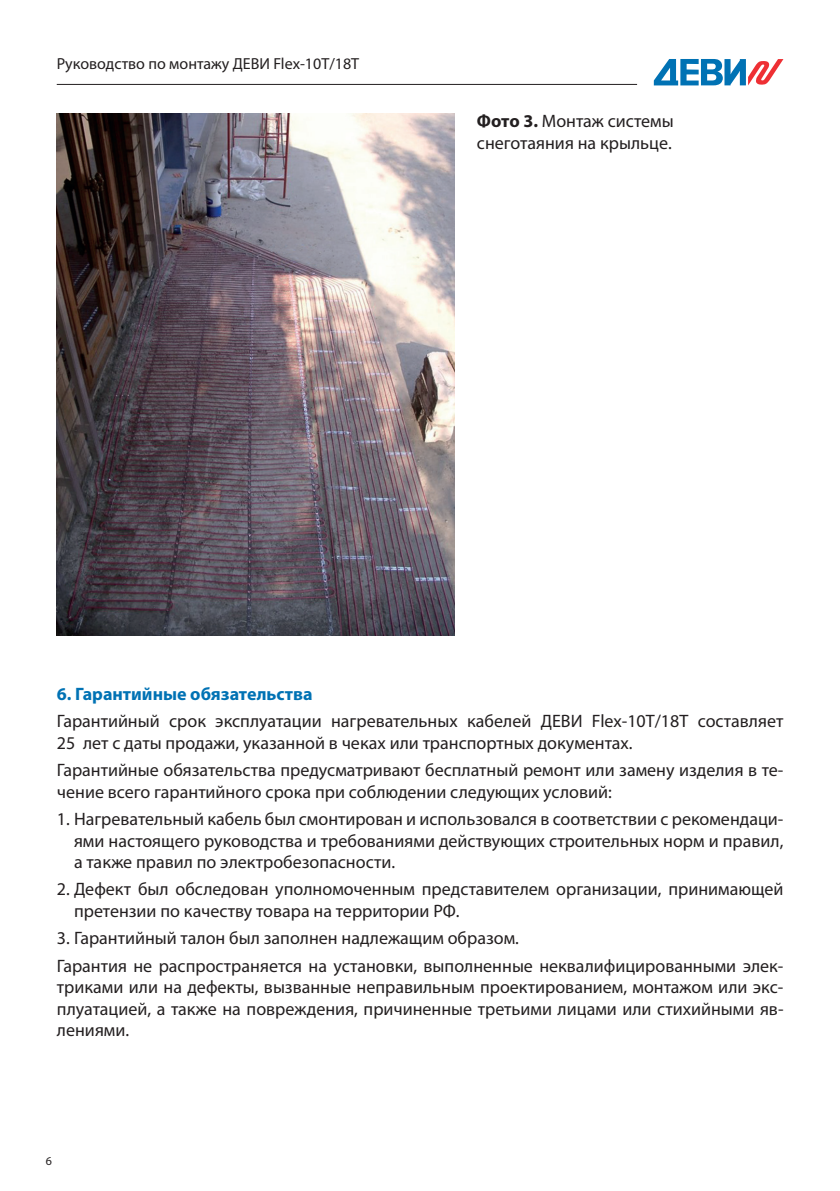
<style>
.page{position:relative;width:840px;height:1191px;background:#fff}
.page>*{position:absolute;margin:0;border:0;box-sizing:border-box;transform-origin:0 0}
.t1{font:18px/21.6px "Myriad Pro";color:#231f20}
.t2{font:700 18px "Myriad Pro";color:#0072b4}
.t3{font:16px "Myriad Pro";color:#231f20}
.t4{font:12px "Myriad Pro";color:#231f20}
.s1{font-weight:700}
</style>
<div class="page">
<hr style="left:57px;top:84px;width:579px;height:1px;background:#231f20">
<svg style="left:653px;top:59px;width:130px;height:26px"></svg>
<img style="left:57px;top:113px;width:397px;height:522px">
<p class="t3" style="left:57px;top:54px;width:304px">Руководство по монтажу ДЕВИ Flex-10T/18T</p>
<p class="t1" style="left:476px;top:110px;width:198px"><span class="s1">Фото 3.</span> Монтаж системы снеготаяния на крыльце.</p>
<p class="t2" style="left:57px;top:682px;width:257px">6. Гарантийные обязательства</p>
<p class="t1" style="left:57px;top:710px;width:727px">Гарантийный срок эксплуатации нагревательных кабелей ДЕВИ Flex-10T/18T составляет<br>25 лет с даты продажи, указанной в чеках или транспортных документах.</p>
<p class="t1" style="left:57px;top:759px;width:727px">Гарантийные обязательства предусматривают бесплатный ремонт или замену изделия в те&shy;чение всего гарантийного срока при соблюдении следующих условий:</p>
<p class="t1" style="left:74px;top:808px;width:710px;text-align:justify;text-indent:-17px">1. Нагревательный кабель был смонтирован и использовался в соответствии с рекомендаци&shy;ями настоящего руководства и требованиями действующих строительных норм и правил, а также правил по электробезопасности.</p>
<p class="t1" style="left:74px;top:878px;width:710px;text-indent:-17px">2. Дефект был обследован уполномоченным представителем организации, принимающей претензии по качеству товара на территории РФ.</p>
<p class="t1" style="left:57px;top:924px;width:727px;line-height:27.2px">3. Гарантийный талон был заполнен надлежащим образом.<br>Гарантия не распространяется на установки, выполненные неквалифицированными элек-</p>
<p class="t1" style="left:57px;top:976px;width:727px;text-align:justify">триками или на дефекты, вызванные неправильным проектированием, монтажом или экс&shy;плуатацией, а также на повреждения, причиненные третьими лицами или стихийными яв&shy;лениями.</p>
<p class="t4" style="left:46px;top:1153px;width:8px">6</p>
</div>
